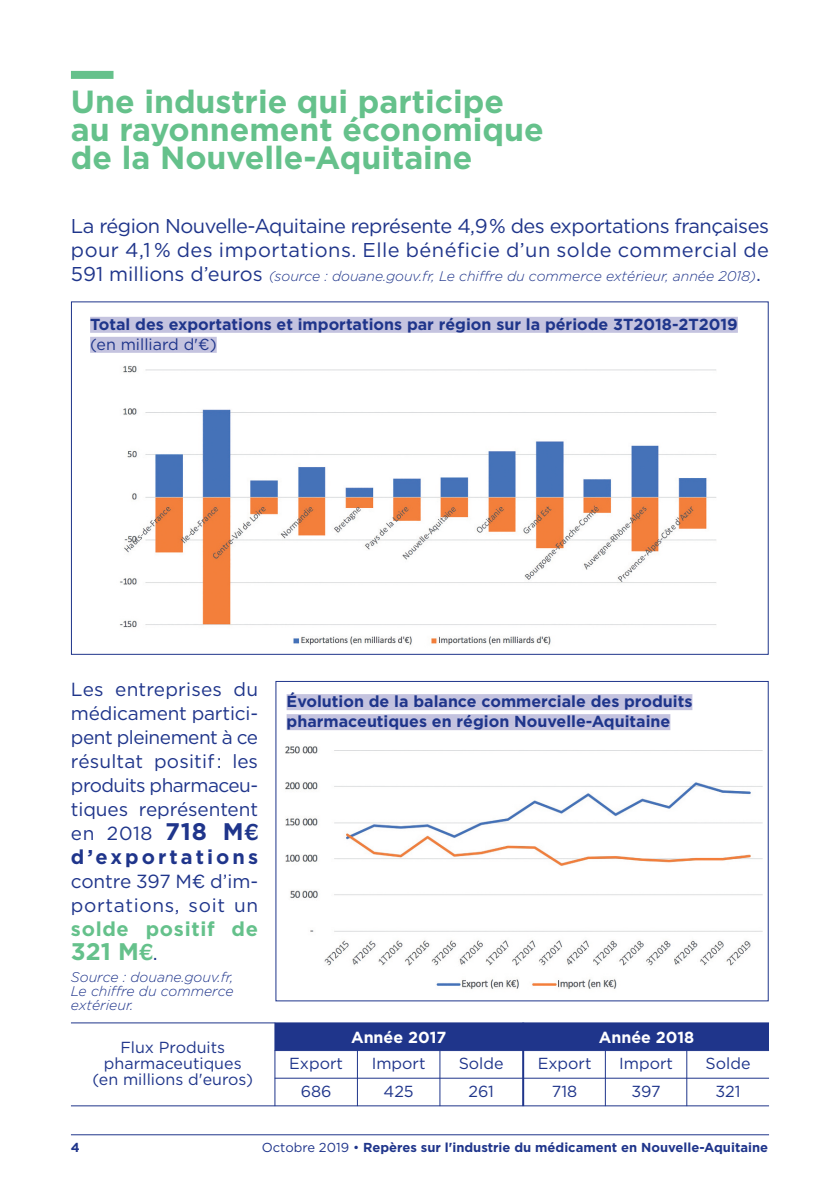
<style>
.page{position:relative;width:840px;height:1191px;background:#fff}
.page>*{position:absolute;margin:0;border:0;box-sizing:border-box;transform-origin:0 0}
.t1{font:700 32px/28px "Gotham";color:#65c18b}
.t2{font:700 24px "Gotham";color:#65c18b}
.t3{font:20px/24px "Gotham";letter-spacing:-.025em;color:#1f358b}
.t4{font:700 20px "Gotham";letter-spacing:.155em;color:#1f358b}
.t5{font:700 20px "Gotham";letter-spacing:.035em;color:#65c18b}
.t6{font:19px/24px "Gotham";letter-spacing:-.005em;color:#1f358b;text-align:justify}
.t7{font:19px/24px "Gotham";letter-spacing:.035em;color:#1f358b}
.t8{font:700 16px/20px "Gotham";color:#1f358b}
.t9{font:16px/16px "Gotham";color:#1f358b;text-align:center}
.t10{font:700 16px "Gotham";color:#fff}
.t11{font:italic 300 14px/14px "Gotham";color:#1f358b;text-align:justify}
.t12{font:700 13px "Gotham";color:#1f358b}
.s1{font-weight:400;font-style:normal;font-size:20px}
.s2{font-weight:700;font-size:24px}
.s3{font-family:"Corporate S";font-weight:700;font-size:24px}
.s4{font-family:"Corporate S"}
.s5{font-weight:400;font-size:20px;color:#1f358b}
.s6{font-weight:400}
</style>
<div class="page">
<hr style="left:71px;top:1134px;width:697px;height:1px;background:#1f358b">
<div style="left:71px;top:71px;width:42px;height:8px;background:#65c18b"></div>
<img style="left:120px;top:365px;width:597px;height:280px">
<div style="left:90px;top:317px;width:647px;height:16px;background:#c4c3df"></div>
<div style="left:90px;top:337px;width:126px;height:16px;background:#c4c3df"></div>
<img style="left:285px;top:746px;width:478px;height:243px">
<div style="left:275px;top:681px;width:493px;height:320px;border:1px solid #1f358b"></div>
<div style="left:286px;top:694px;width:406px;height:16px;background:#c4c3df"></div>
<div style="left:286px;top:714px;width:384px;height:16px;background:#c4c3df"></div>
<div style="left:275px;top:1022px;width:248px;height:28px;background:#1f358b"></div>
<div style="left:523px;top:1022px;width:245px;height:28px;background:#1f358b"></div>
<hr style="left:274px;top:1022px;width:1px;height:84px;background:#1f358b">
<hr style="left:357px;top:1050px;width:1px;height:56px;background:#1f358b">
<hr style="left:439px;top:1050px;width:1px;height:56px;background:#1f358b">
<hr style="left:522px;top:1022px;width:2px;height:84px;background:#1f358b">
<hr style="left:604px;top:1050px;width:1px;height:56px;background:#1f358b">
<hr style="left:686px;top:1050px;width:1px;height:56px;background:#1f358b">
<hr style="left:71px;top:1022px;width:697px;height:1px;background:#1f358b">
<hr style="left:274px;top:1050px;width:494px;height:1px;background:#1f358b">
<hr style="left:274px;top:1077px;width:494px;height:1px;background:#1f358b">
<hr style="left:71px;top:1105px;width:697px;height:1px;background:#1f358b">
<h1 class="t1" style="left:71px;top:88px;width:474px">Une industrie qui participe au rayonnement économique de la Nouvelle-Aquitaine</h1>
<p class="t3" style="left:71px;top:215px;width:699px">La région Nouvelle-Aquitaine représente 4,9% des exportations françaises pour 4,1 % des importations. Elle bénéficie d’un solde commercial de</p>
<p class="t11" style="left:71px;top:269px;width:691px"><span class="s1">591 millions d’euros</span> (source : douane.gouv.fr, Le chiffre du commerce extérieur, année 2018)<span class="s1">.</span></p>
<p class="t8" style="left:90px;top:314px;width:649px">Total des exportations et importations par région sur la période 3T2018-2T2019</p>
<p class="t9" style="left:90px;top:338px;width:128px">(en milliard d'€)</p>
<p class="t6" style="left:71px;top:679px;width:188px">Les entreprises du médicament partici&shy;pent pleinement à ce résultat positif: les produits pharmaceu&shy;tiques représentent en 2018 <span class="s2">718 M</span><span class="s3">€</span></p>
<p class="t4" style="left:71px;top:845px;width:188px">d’exportations</p>
<p class="t7" style="left:71px;top:871px;width:188px">contre 397 M€ d’im&shy;portations, soit un</p>
<p class="t5" style="left:71px;top:917px;width:188px">solde positif de</p>
<h2 class="t2" style="left:71px;top:938px;width:88px">321 M<span class="s4">€</span><span class="s5">.</span></h2>
<p class="t11" style="left:71px;top:969px;width:164px">Source : douane.gouv.fr, Le chiffre du commerce extérieur.</p>
<p class="t9" style="left:92px;top:1040px;width:162px">Flux Produits pharmaceutiques (en millions d'euros)</p>
<p class="t8" style="left:286px;top:692px;width:407px">Évolution de la balance commerciale des produits pharmaceutiques en région Nouvelle-Aquitaine</p>
<p class="t10" style="left:351px;top:1027px;width:97px">Année 2017</p>
<p class="t10" style="left:598px;top:1027px;width:97px">Année 2018</p>
<p class="t9" style="left:289px;top:1056px;width:55px">Export</p>
<p class="t9" style="left:371px;top:1056px;width:55px">Import</p>
<p class="t9" style="left:458px;top:1056px;width:46px">Solde</p>
<p class="t9" style="left:537px;top:1056px;width:55px">Export</p>
<p class="t9" style="left:618px;top:1056px;width:55px">Import</p>
<p class="t9" style="left:705px;top:1056px;width:46px">Solde</p>
<p class="t9" style="left:300px;top:1084px;width:32px">686</p>
<p class="t9" style="left:383px;top:1084px;width:32px">425</p>
<p class="t9" style="left:468px;top:1084px;width:27px">261</p>
<p class="t9" style="left:551px;top:1084px;width:27px">718</p>
<p class="t9" style="left:631px;top:1084px;width:31px">397</p>
<p class="t9" style="left:715px;top:1084px;width:27px">321</p>
<p class="t12" style="left:71px;top:1140px;width:10px">4</p>
<p class="t12" style="left:262px;top:1140px;width:507px"><span class="s6">Octobre 2019 •</span> Repères sur l'industrie du médicament en Nouvelle-Aquitaine</p>
</div>
